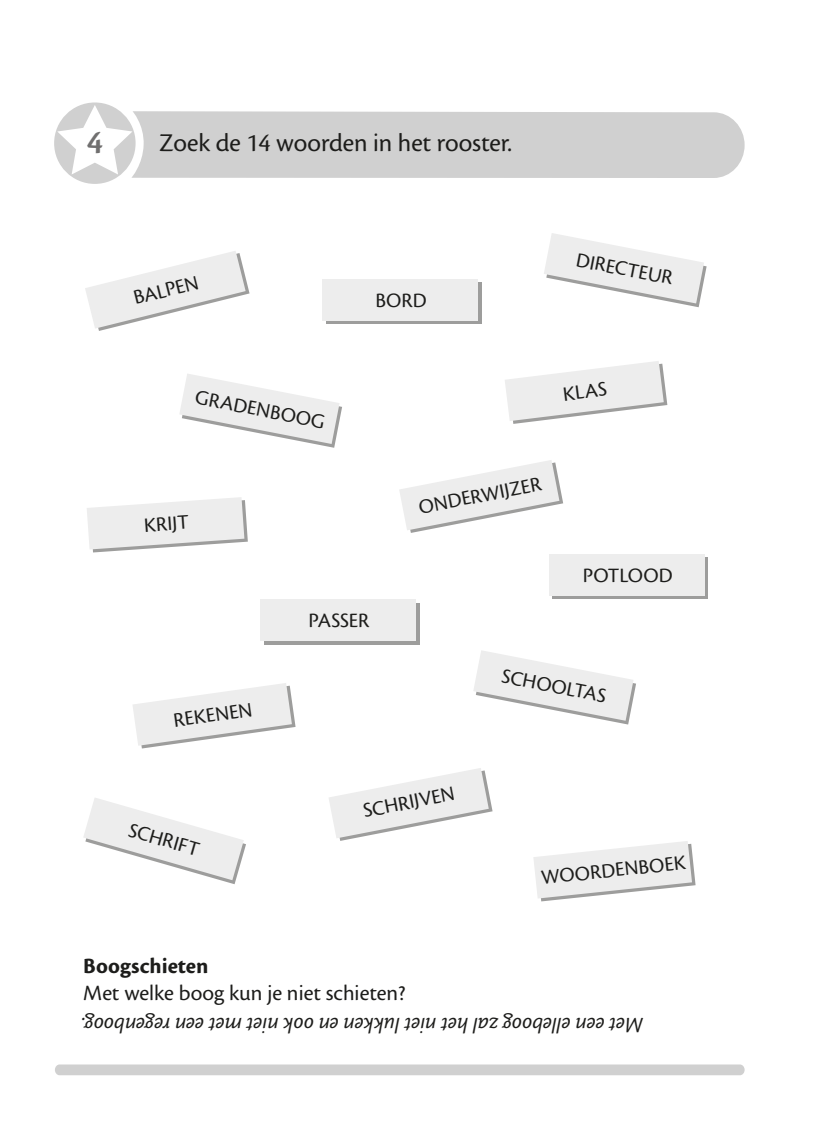
<style>
.page{position:relative;width:823px;height:1145px;background:#fff}
.page>*{position:absolute;margin:0;border:0;box-sizing:border-box;transform-origin:0 0}
.t1{font:34.2px "Cronos MM 574 17";color:#706f6f}
.t2{font:26.6px "Cronos MM 408 13";letter-spacing:-.005em;color:#1d1d1b}
.t3{font:22.8px "Cronos MM It 408 11";color:#1d1d1b}
.t4{font:22.8px "Cronos MM 408 11";color:#1d1d1b}
.t5{font:22.8px "Cronos MM 700 11";letter-spacing:.005em;color:#1d1d1b}
.t6{font:21.2px "Cronos MM 408 10";color:#1d1d1b}
</style>
<div class="page">
<div style="left:54px;top:102px;width:82px;height:82px;background:#d0d0d0;border-radius:50%"></div>
<svg style="left:57px;top:105px;width:74px;height:69px"></svg>
<div style="left:131px;top:111px;width:613px;height:67px;background:#d0d0d0"></div>
<svg style="left:85px;top:251px;width:164px;height:80px"></svg>
<svg style="left:326px;top:282px;width:155px;height:42px"></svg>
<div style="left:323px;top:279px;width:155px;height:41px;background:#ededed"></div>
<svg style="left:544px;top:233px;width:162px;height:74px"></svg>
<svg style="left:505px;top:361px;width:162px;height:63px"></svg>
<svg style="left:552px;top:557px;width:156px;height:42px"></svg>
<div style="left:549px;top:554px;width:155px;height:41px;background:#ededed"></div>
<svg style="left:87px;top:497px;width:161px;height:55px"></svg>
<svg style="left:180px;top:374px;width:162px;height:74px"></svg>
<div style="left:264px;top:603px;width:155px;height:41px;background:#9d9d9c"></div>
<div style="left:261px;top:600px;width:155px;height:41px;background:#ededed"></div>
<svg style="left:399px;top:460px;width:164px;height:73px"></svg>
<svg style="left:133px;top:683px;width:162px;height:65px"></svg>
<svg style="left:473px;top:650px;width:163px;height:74px"></svg>
<svg style="left:533px;top:841px;width:162px;height:60px"></svg>
<svg style="left:329px;top:768px;width:163px;height:73px"></svg>
<svg style="left:84px;top:798px;width:162px;height:86px"></svg>
<div style="left:55px;top:1064px;width:689px;height:11px;background:#d0d0d0;border-radius:5px"></div>
<h1 class="t1" style="left:87px;top:124px;width:18px">4</h1>
<p class="t2" style="left:159px;top:129px;width:354px">Zoek de 14 woorden in het rooster.</p>
<p class="t6" style="left:131px;top:287px;width:68px;rotate:-14deg">BALPEN</p>
<p class="t6" style="left:375px;top:289px;width:53px">BORD</p>
<p class="t6" style="left:578px;top:249px;width:100px;rotate:11deg">DIRECTEUR</p>
<p class="t6" style="left:197px;top:386px;width:133px;rotate:11deg">GRADENBOOG</p>
<p class="t6" style="left:143px;top:514px;width:46px;rotate:-4deg">KRIJT</p>
<p class="t6" style="left:308px;top:610px;width:62px">PASSER</p>
<p class="t6" style="left:561px;top:383px;width:46px;rotate:-7deg">KLAS</p>
<p class="t6" style="left:417px;top:496px;width:126px;rotate:-11deg">ONDERWIJZER</p>
<p class="t6" style="left:583px;top:564px;width:91px">POTLOOD</p>
<p class="t6" style="left:172px;top:709px;width:81px;rotate:-8deg">REKENEN</p>
<p class="t6" style="left:132px;top:819px;width:74px;rotate:16deg">SCHRIFT</p>
<p class="t6" style="left:361px;top:800px;width:94px;rotate:-11deg">SCHRIJVEN</p>
<p class="t6" style="left:504px;top:665px;width:108px;rotate:11deg">SCHOOLTAS</p>
<p class="t6" style="left:540px;top:867px;width:147px;rotate:-6deg">WOORDENBOEK</p>
<p class="t5" style="left:83px;top:954px;width:127px">Boogschieten</p>
<p class="t4" style="left:83px;top:981px;width:324px">Met welke boog kun je niet schieten?</p>
<p class="t3" style="left:643px;top:1037px;width:564px;rotate:-180deg">Met een elleboog zal het niet lukken en ook niet met een regenboog.</p>
</div>
